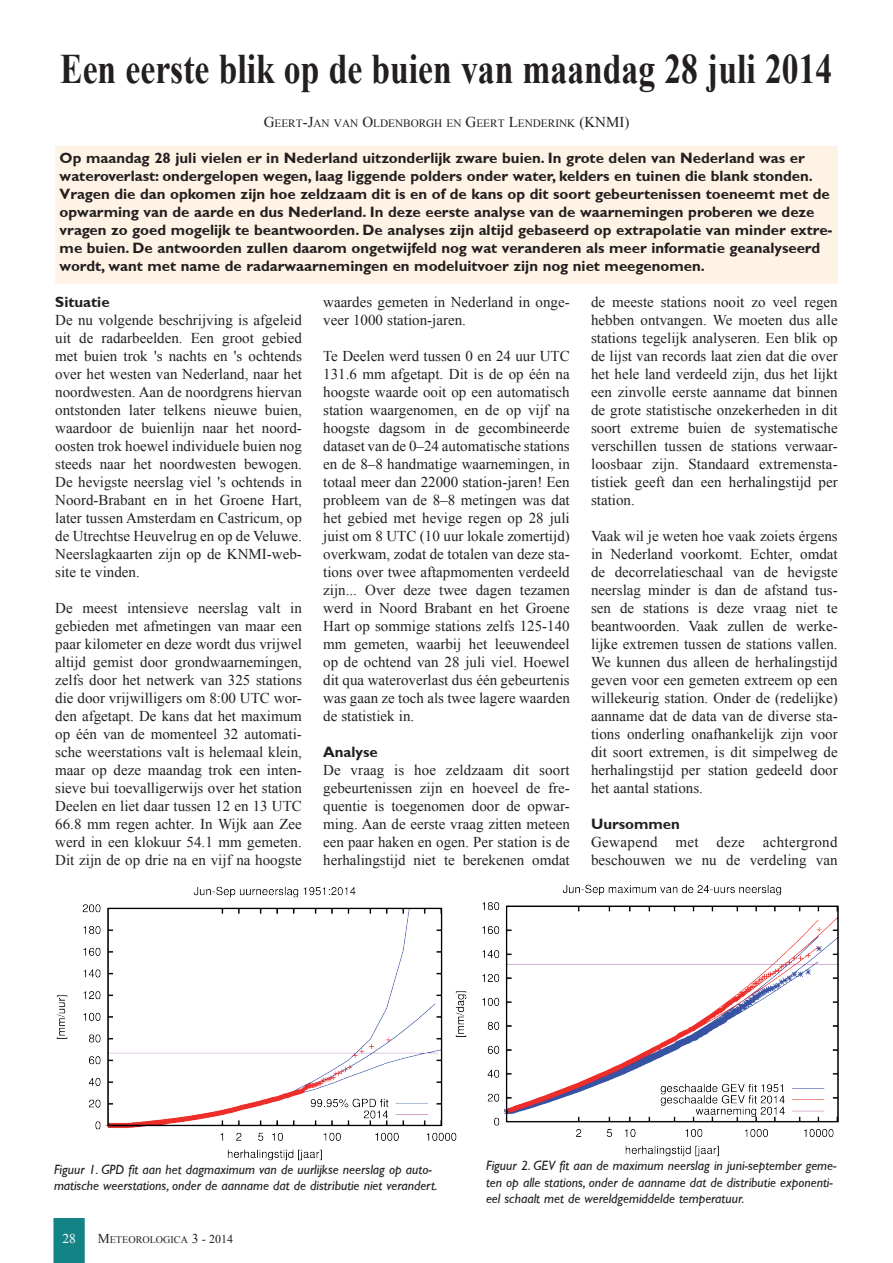
<style>
.page{position:relative;width:893px;height:1263px;background:#fff}
.page>*{position:absolute;margin:0;border:0;box-sizing:border-box;transform-origin:0 0}
.kop{font:700 42px "Times New Roman";color:#231f20;scale:.8 1}
.platte_tekst{font:15px/18px "Times New Roman";color:#231f20;text-align:justify}
.intro{font:700 15px/18px "Gill Sans";color:#231f20}
.tussenkop{font:700 15px "Gill Sans";color:#231f20}
.naamstelling{font:15px "Times New Roman";color:#231f20}
.onderschrift_afbeeld{font:italic 13.5px/16.2px "Gill Sans";color:#231f20}
.t1{font:13.5px "Times New Roman";color:#fff}
.naamstelling-2{font:11.25px "Times New Roman";color:#231f20}
.t2{font:10.2px "Times New Roman";color:#231f20}
.s1{font-size:15px}
.s2{font-size:13.5px}
.s3{font-size:12px}
</style>
<div class="page">
<div style="left:55px;top:146px;width:783px;height:138px;background:#fef3e5"></div>
<img style="left:56px;top:886px;width:398px;height:275px">
<img style="left:454px;top:884px;width:385px;height:273px">
<svg style="left:53px;top:1218px;width:32px;height:45px"></svg>
<p class="kop" style="left:60px;top:40px;width:966px">Een eerste blik op de buien van maandag 28 juli 2014</p>
<p class="naamstelling-2" style="left:264px;top:116px;width:332px"><span class="s1">G</span>EERT<span class="s1">-J</span>AN VAN <span class="s1">O</span> LDENBORGH EN <span class="s1">G</span>EERT <span class="s1">L</span>ENDERINK <span class="s1">(KNMI</span></p>
<p class="naamstelling" style="left:624px;top:112px;width:6px">)</p>
<p class="intro" style="left:60px;top:149px;width:774px">Op maandag 28 juli vielen er in Nederland uitzonderlijk zware buien. In grote delen van Nederland was er wateroverlast: ondergelopen wegen, laag liggende polders onder water, kelders en tuinen die blank stonden.<br>Vragen die dan opkomen zijn hoe zeldzaam dit is en of de kans op dit soort gebeurtenissen toeneemt met de opwarming van de aarde en dus Nederland. In deze eerste analyse van de waarnemingen proberen we deze vragen zo goed mogelijk te beantwoorden. De analyses zijn altijd gebaseerd op extrapolatie van minder extre&shy;me buien. De antwoorden zullen daarom ongetwijfeld nog wat veranderen als meer informatie geanalyseerd wordt, want met name de radarwaarnemingen en modeluitvoer zijn nog niet meegenomen.</p>
<p class="tussenkop" style="left:55px;top:293px;width:56px">Situatie</p>
<p class="platte_tekst" style="left:55px;top:311px;width:248px">De nu volgende beschrijving is afgeleid uit de radarbeelden. Een groot gebied met buien trok 's nachts en 's ochtends over het westen van Nederland, naar het noordwesten. Aan de noordgrens hiervan ontstonden later telkens nieuwe buien, waardoor de buienlijn naar het noord&shy;oosten trok hoewel individuele buien nog steeds naar het noordwesten bewogen.<br>De hevigste neerslag viel 's ochtends in Noord-Brabant en in het Groene Hart, later tussen Amsterdam en Castricum, op de Utrechtse Heuvelrug en op de Veluwe.<br>Neerslagkaarten zijn op de KNMI-web&shy;site te vinden.</p>
<p class="platte_tekst" style="left:55px;top:599px;width:248px">De meest intensieve neerslag valt in gebieden met afmetingen van maar een paar kilometer en deze wordt dus vrijwel altijd gemist door grondwaarnemingen, zelfs door het netwerk van 325 stations die door vrijwilligers om 8:00 UTC wor&shy;den afgetapt. De kans dat het maximum op één van de momenteel 32 automati&shy;sche weerstations valt is helemaal klein, maar op deze maandag trok een inten&shy;sieve bui toevalligerwijs over het station Deelen en liet daar tussen 12 en 13 UTC 66.8 mm regen achter. In Wijk aan Zee werd in een klokuur 54.1 mm gemeten.<br>Dit zijn de op drie na en vijf na hoogste</p>
<p class="platte_tekst" style="left:323px;top:293px;width:248px">waardes gemeten in Nederland in onge&shy;veer 1000 station-jaren.</p>
<p class="platte_tekst" style="left:323px;top:347px;width:248px">Te Deelen werd tussen 0 en 24 uur UTC 131.6 mm afgetapt. Dit is de op één na hoogste waarde ooit op een automatisch station waargenomen, en de op vijf na hoogste dagsom in de gecombineerde dataset van de 0–24 automatische stations en de 8–8 handmatige waarnemingen, in totaal meer dan 22000 station-jaren! Een probleem van de 8–8 metingen was dat het gebied met hevige regen op 28 juli juist om 8 UTC (10 uur lokale zomertijd) overkwam, zodat de totalen van deze sta&shy;tions over twee aftapmomenten verdeeld zijn... Over deze twee dagen tezamen werd in Noord Brabant en het Groene Hart op sommige stations zelfs 125-140 mm gemeten, waarbij het leeuwendeel op de ochtend van 28 juli viel. Hoewel dit qua wateroverlast dus één gebeurtenis was gaan ze toch als twee lagere waarden de statistiek in.</p>
<p class="tussenkop" style="left:323px;top:743px;width:56px">Analyse</p>
<p class="platte_tekst" style="left:323px;top:761px;width:248px">De vraag is hoe zeldzaam dit soort gebeurtenissen zijn en hoeveel de fre&shy;quentie is toegenomen door de opwar&shy;ming. Aan de eerste vraag zitten meteen een paar haken en ogen. Per station is de herhalingstijd niet te berekenen omdat</p>
<p class="platte_tekst" style="left:591px;top:293px;width:248px">de meeste stations nooit zo veel regen hebben ontvangen. We moeten dus alle stations tegelijk analyseren. Een blik op de lijst van records laat zien dat die over het hele land verdeeld zijn, dus het lijkt een zinvolle eerste aanname dat binnen de grote statistische onzekerheden in dit soort extreme buien de systematische verschillen tussen de stations verwaar&shy;loosbaar zijn. Standaard extremensta&shy;tistiek geeft dan een herhalingstijd per station.</p>
<p class="platte_tekst" style="left:591px;top:527px;width:248px">Vaak wil je weten hoe vaak zoiets érgens in Nederland voorkomt. Echter, omdat de decorrelatieschaal van de hevigste neerslag minder is dan de afstand tus&shy;sen de stations is deze vraag niet te beantwoorden. Vaak zullen de werke&shy;lijke extremen tussen de stations vallen.<br>We kunnen dus alleen de herhalingstijd geven voor een gemeten extreem op een willekeurig station. Onder de (redelijke) aanname dat de data van de diverse sta&shy;tions onderling onafhankelijk zijn voor dit soort extremen, is dit simpelweg de herhalingstijd per station gedeeld door het aantal stations.</p>
<p class="tussenkop" style="left:591px;top:815px;width:90px">Uursommen</p>
<p class="platte_tekst" style="left:591px;top:833px;width:248px">Gewapend met deze achtergrond beschouwen we nu de verdeling van</p>
<p class="onderschrift_afbeeld" style="left:54px;top:1161px;width:385px">Figuur 1. GPD fit aan het dagmaximum van de uurlijkse neerslag op auto&shy;matische weerstations, onder de aanname dat de distributie niet verandert.</p>
<p class="onderschrift_afbeeld" style="left:486px;top:1158px;width:352px">Figuur 2. GEV fit aan de maximum neerslag in juni-september geme&shy;ten op alle stations, onder de aanname dat de distributie exponenti&shy;eel schaalt met de wereldgemiddelde temperatuur.</p>
<p class="t1" style="left:62px;top:1230px;width:15px">28</p>
<p class="t2" style="left:98px;top:1233px;width:137px"><span class="s2">M</span>ETEOROLOGICA <span class="s2">3</span> <span class="s3">- 2014</span></p>
</div>
